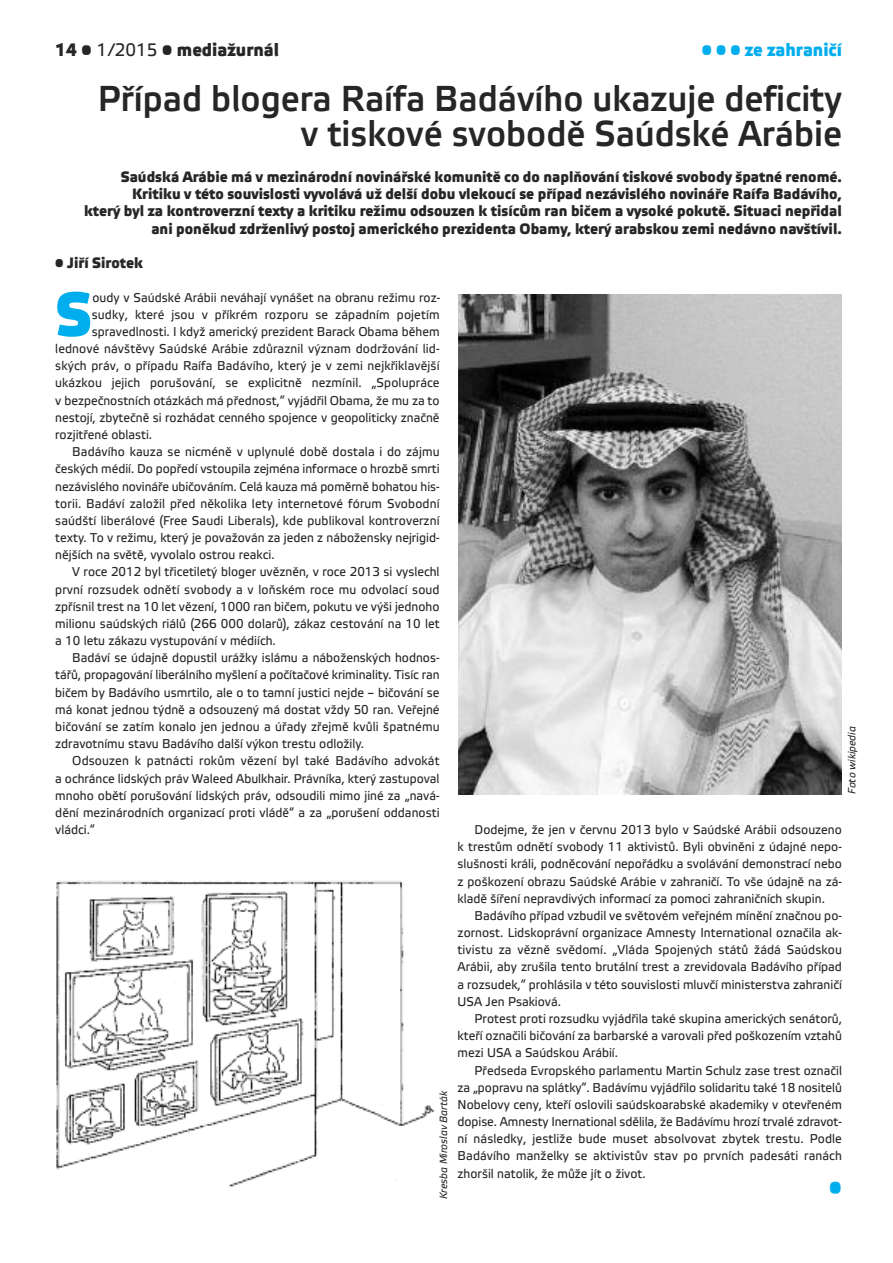
<style>
.page{position:relative;width:893px;height:1263px;background:#fff}
.page>*{position:absolute;margin:0;border:0;box-sizing:border-box;transform-origin:0 0}
.t1{font:500 61.95px "Etelka";color:#00aded;scale:.95 1}
.t2{font:500 36px/34.3px "Etelka";color:#272627;text-align:right;scale:.95 1}
.t3{font:22.5px "Etelka Text";color:#00aded}
.t4{font:500 18px "Etelka";color:#272627;scale:.95 1}
.t5{font:500 18px "Etelka";color:#00aded;scale:.95 1}
.t6{font:500 15px/17.1px "Etelka";color:#272627;text-align:right;scale:.95 1}
.t7{font:12.75px/17.1px "Etelka Text";color:#272627;text-align:justify;scale:.95 1}
.t8{font:italic 10.5px "Etelka Text";color:#272627;scale:.95 1}
.s1{font-family:"Etelka Text";font-weight:400}
</style>
<div class="page">
<img style="left:458px;top:295px;width:384px;height:500px">
<img style="left:56px;top:880px;width:379px;height:307px">
<h3 class="t4" style="left:55px;top:43px;width:237px">14 • <span class="s1">1/2015</span> • mediažurnál</h3>
<h3 class="t5" style="left:702px;top:43px;width:149px">• • • ze zahraničí</h3>
<h2 class="t2" style="left:98px;top:85px;width:785px">Případ blogera Raífa Badávího ukazuje deficity v tiskové svobodě Saúdské Arábie</h2>
<p class="t6" style="left:84px;top:170px;width:799px">Saúdská Arábie má v mezinárodní novinářské komunitě co do naplňování tiskové svobody špatné renomé.<br>Kritiku v této souvislosti vyvolává už delší dobu vlekoucí se případ nezávislého novináře Raífa Badávího,<br>který byl za kontroverzní texty a kritiku režimu odsouzen k tisícům ran bičem a vysoké pokutě. Situaci nepřidal ani poněkud zdrženlivý postoj amerického prezidenta Obamy, který arabskou zemi nedávno navštívil.</p>
<p class="t6" style="left:55px;top:256px;width:94px">• Jiří Sirotek</p>
<h1 class="t1" style="left:55px;top:293px;width:40px">S</h1>
<p class="t7" style="left:92px;top:290px;width:368px">oudy v Saúdské Arábii neváhají vynášet na obranu režimu roz-</p>
<p class="t7" style="left:92px;top:307px;width:368px">sudky, které jsou v příkrém rozporu se západním pojetím</p>
<p class="t7" style="left:92px;top:324px;width:368px">spravedlnosti. I když americký prezident Barack Obama během</p>
<p class="t7" style="left:55px;top:341px;width:406px">lednové návštěvy Saúdské Arábie zdůraznil význam dodržování lid-</p>
<p class="t7" style="left:55px;top:358px;width:406px">ských práv, o případu Raífa Badávího, který je v zemi nejkřiklavější</p>
<p class="t7" style="left:55px;top:376px;width:406px">ukázkou jejich porušování, se explicitně nezmínil. „Spolupráce</p>
<p class="t7" style="left:55px;top:393px;width:406px">v bezpečnostních otázkách má přednost,“ vyjádřil Obama, že mu za to</p>
<p class="t7" style="left:55px;top:410px;width:406px">nestojí, zbytečně si rozhádat cenného spojence v geopoliticky značně</p>
<p class="t7" style="left:55px;top:427px;width:104px">rozjitřené oblasti.</p>
<p class="t7" style="left:72px;top:444px;width:388px">Badávího kauza se nicméně v uplynulé době dostala i do zájmu</p>
<p class="t7" style="left:55px;top:461px;width:406px">českých médií. Do popředí vstoupila zejména informace o hrozbě smrti</p>
<p class="t7" style="left:55px;top:479px;width:406px">nezávislého novináře ubičováním. Celá kauza má poměrně bohatou his-</p>
<p class="t7" style="left:55px;top:496px;width:406px">torii. Badáví založil před několika lety internetové fórum Svobodní</p>
<p class="t7" style="left:55px;top:513px;width:406px">saúdští liberálové (Free Saudi Liberals), kde publikoval kontroverzní</p>
<p class="t7" style="left:55px;top:530px;width:406px">texty. To v režimu, který je považován za jeden z nábožensky nejrigid-</p>
<p class="t7" style="left:55px;top:547px;width:232px">nějších na světě, vyvolalo ostrou reakci.</p>
<p class="t7" style="left:72px;top:565px;width:388px">V roce 2012 byl třicetiletý bloger uvězněn, v roce 2013 si vyslechl</p>
<p class="t7" style="left:55px;top:582px;width:406px">první rozsudek odnětí svobody a v loňském roce mu odvolací soud</p>
<p class="t7" style="left:55px;top:599px;width:406px">zpřísnil trest na 10 let vězení, 1000 ran bičem, pokutu ve výši jednoho</p>
<p class="t7" style="left:55px;top:616px;width:406px">milionu saúdských riálů (266 000 dolarů), zákaz cestování na 10 let</p>
<p class="t7" style="left:55px;top:633px;width:234px">a 10 letu zákazu vystupování v médiích.</p>
<p class="t7" style="left:72px;top:650px;width:388px">Badáví se údajně dopustil urážky islámu a náboženských hodnos-</p>
<p class="t7" style="left:55px;top:668px;width:406px">tářů, propagování liberálního myšlení a počítačové kriminality. Tisíc ran</p>
<p class="t7" style="left:55px;top:685px;width:406px">bičem by Badávího usmrtilo, ale o to tamní justici nejde – bičování se</p>
<p class="t7" style="left:55px;top:702px;width:406px">má konat jednou týdně a odsouzený má dostat vždy 50 ran. Veřejné</p>
<p class="t7" style="left:55px;top:719px;width:406px">bičování se zatím konalo jen jednou a úřady zřejmě kvůli špatnému</p>
<p class="t7" style="left:55px;top:736px;width:327px">zdravotnímu stavu Badávího další výkon trestu odložily.</p>
<p class="t7" style="left:72px;top:753px;width:388px">Odsouzen k patnácti rokům vězení byl také Badávího advokát</p>
<p class="t7" style="left:55px;top:771px;width:406px">a ochránce lidských práv Waleed Abulkhair. Právníka, který zastupoval</p>
<p class="t7" style="left:55px;top:788px;width:406px">mnoho obětí porušování lidských práv, odsoudili mimo jiné za „navá-</p>
<p class="t7" style="left:55px;top:805px;width:406px">dění mezinárodních organizací proti vládě“ a za „porušení oddanosti</p>
<p class="t7" style="left:55px;top:822px;width:43px">vládci.“</p>
<p class="t7" style="left:458px;top:822px;width:406px;text-indent:17px">Dodejme, že jen v červnu 2013 bylo v Saúdské Arábii odsouzeno k trestům odnětí svobody 11 aktivistů. Byli obviněni z údajné nepo&shy;slušnosti králi, podněcování nepořádku a svolávání demonstrací nebo z poškození obrazu Saúdské Arábie v zahraničí. To vše údajně na zá&shy;kladě šíření nepravdivých informací za pomoci zahraničních skupin.</p>
<p class="t7" style="left:458px;top:908px;width:406px;text-indent:17px">Badávího případ vzbudil ve světovém veřejném mínění značnou po&shy;zornost. Lidskoprávní organizace Amnesty International označila ak&shy;tivistu za vězně svědomí. „Vláda Spojených států žádá Saúdskou Arábii, aby zrušila tento brutální trest a zrevidovala Badávího případ a rozsudek,“ prohlásila v této souvislosti mluvčí ministerstva zahraničí USA Jen Psakiová.</p>
<p class="t7" style="left:458px;top:1011px;width:406px;text-indent:17px">Protest proti rozsudku vyjádřila také skupina amerických senátorů, kteří označili bičování za barbarské a varovali před poškozením vztahů mezi USA a Saúdskou Arábií.</p>
<p class="t7" style="left:458px;top:1063px;width:406px;text-indent:17px">Předseda Evropského parlamentu Martin Schulz zase trest označil za „popravu na splátky“. Badávímu vyjádřilo solidaritu také 18 nositelů Nobelovy ceny, kteří oslovili saúdskoarabské akademiky v otevřeném dopise. Amnesty Inernational sdělila, že Badávímu hrozí trvalé zdravot&shy;ní následky, jestliže bude muset absolvovat zbytek trestu. Podle Badávího manželky se aktivistův stav po prvních padesáti ranách zhoršil natolik, že může jít o život.</p>
<h3 class="t3" style="left:829px;top:1179px;width:15px">•</h3>
<p class="t8" style="left:848px;top:794px;width:72px;rotate:-90deg">Foto wikipedia</p>
<p class="t8" style="left:440px;top:1199px;width:115px;rotate:-90deg">Kresba Miroslav Barták</p>
</div>
